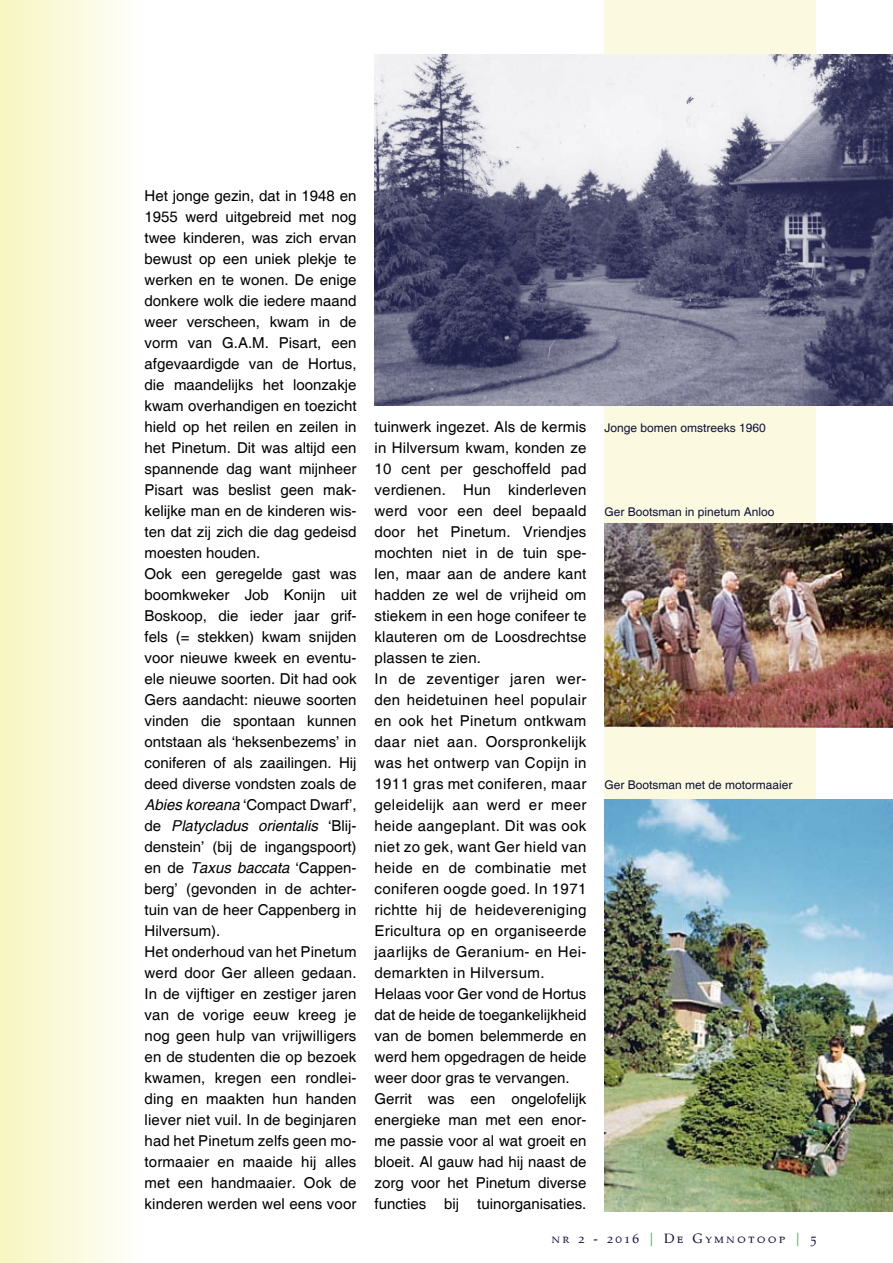
<style>
.page{position:relative;width:893px;height:1263px;background:#fff}
.page>*{position:absolute;margin:0;border:0;box-sizing:border-box;transform-origin:0 0}
.t1{font:15px/21px "Helvetica";color:#000}
.t2{font:13.5px "Palatino Small Caps";letter-spacing:.2em;color:#10113c}
.t3{font:12px "Helvetica";color:#10113c}
.s1{font-style:italic}
.s2{color:#41ad49}
</style>
<div class="page">
<div style="left:0;top:0;width:145px;height:1263px;background:linear-gradient(to right,#f8f5c0,#fefefe)"></div>
<div style="left:604px;top:0;width:212px;height:1212px;background:#fbfae0"></div>
<img style="left:604px;top:523px;width:289px;height:204px">
<img style="left:604px;top:799px;width:289px;height:413px">
<img style="left:375px;top:54px;width:518px;height:352px">
<p class="t1" style="left:145px;top:186px;width:213px">Het jonge gezin, dat in 1948 en<br>1955 werd uitgebreid met nog twee kinderen, was zich ervan bewust op een uniek plekje te werken en te wonen. De enige donkere wolk die iedere maand weer verscheen, kwam in de vorm van G.A.M. Pisart, een afgevaardigde van de Hortus, die maandelijks het loonzakje kwam overhandigen en toezicht hield op het reilen en zeilen in het Pinetum. Dit was altijd een spannende dag want mijnheer<br>Pisart was beslist geen mak&shy;kelijke man en de kinderen wis&shy;ten dat zij zich die dag gedeisd moesten houden.<br>Ook een geregelde gast was boomkweker Job Konijn uit<br>Boskoop, die ieder jaar grif&shy;fels (= stekken) kwam snijden voor nieuwe kweek en eventu&shy;ele nieuwe soorten. Dit had ook<br>Gers aandacht: nieuwe soorten vinden die spontaan kunnen ontstaan als ‘heksenbezems’ in coniferen of als zaailingen. Hij deed diverse vondsten zoals de<br><span class="s1">Abies koreana</span> ‘Compact Dwarf’, de <span class="s1">Platycladus orientalis</span> ‘Blij&shy;denstein’ (bij de ingangspoort) en de <span class="s1">Taxus baccata</span> ‘Cappen&shy;berg’ (gevonden in de achter&shy;tuin van de heer Cappenberg in<br>Hilversum).<br>Het onderhoud van het Pinetum werd door Ger alleen gedaan.<br>In de vijftiger en zestiger jaren van de vorige eeuw kreeg je nog geen hulp van vrijwilligers en de studenten die op bezoek kwamen, kregen een rondlei&shy;ding en maakten hun handen liever niet vuil. In de beginjaren had het Pinetum zelfs geen mo&shy;tormaaier en maaide hij alles met een handmaaier. Ook de kinderen werden wel eens voor</p>
<p class="t1" style="left:375px;top:417px;width:213px">tuinwerk ingezet. Als de kermis in Hilversum kwam, konden ze<br>10 cent per geschoffeld pad verdienen. Hun kinderleven werd voor een deel bepaald door het Pinetum. Vriendjes mochten niet in de tuin spe&shy;len, maar aan de andere kant hadden ze wel de vrijheid om stiekem in een hoge conifeer te klauteren om de Loosdrechtse plassen te zien.<br>In de zeventiger jaren wer&shy;den heidetuinen heel populair en ook het Pinetum ontkwam daar niet aan. Oorspronkelijk was het ontwerp van Copijn in<br>1911 gras met coniferen, maar geleidelijk aan werd er meer heide aangeplant. Dit was ook niet zo gek, want Ger hield van heide en de combinatie met coniferen oogde goed. In 1971 richtte hij de heidevereniging<br>Ericultura op en organiseerde jaarlijks de Geranium- en Hei&shy;demarkten in Hilversum.<br>Helaas voor Ger vond de Hortus dat de heide de toegankelijkheid van de bomen belemmerde en werd hem opgedragen de heide weer door gras te vervangen.<br>Gerrit was een ongelofelijk energieke man met een enor&shy;me passie voor al wat groeit en bloeit. Al gauw had hij naast de zorg voor het Pinetum diverse functies bij tuinorganisaties.</p>
<p class="t3" style="left:604px;top:421px;width:163px">Jonge bomen omstreeks 1960</p>
<p class="t3" style="left:604px;top:505px;width:172px">Ger Bootsman in pinetum Anloo</p>
<p class="t3" style="left:604px;top:778px;width:190px">Ger Bootsman met de motormaaier</p>
<p class="t2" style="left:552px;top:1230px;width:266px">nr 2 - 2016 <span class="s2">|</span> De Gymnotoop <span class="s2">|</span> 5</p>
</div>
